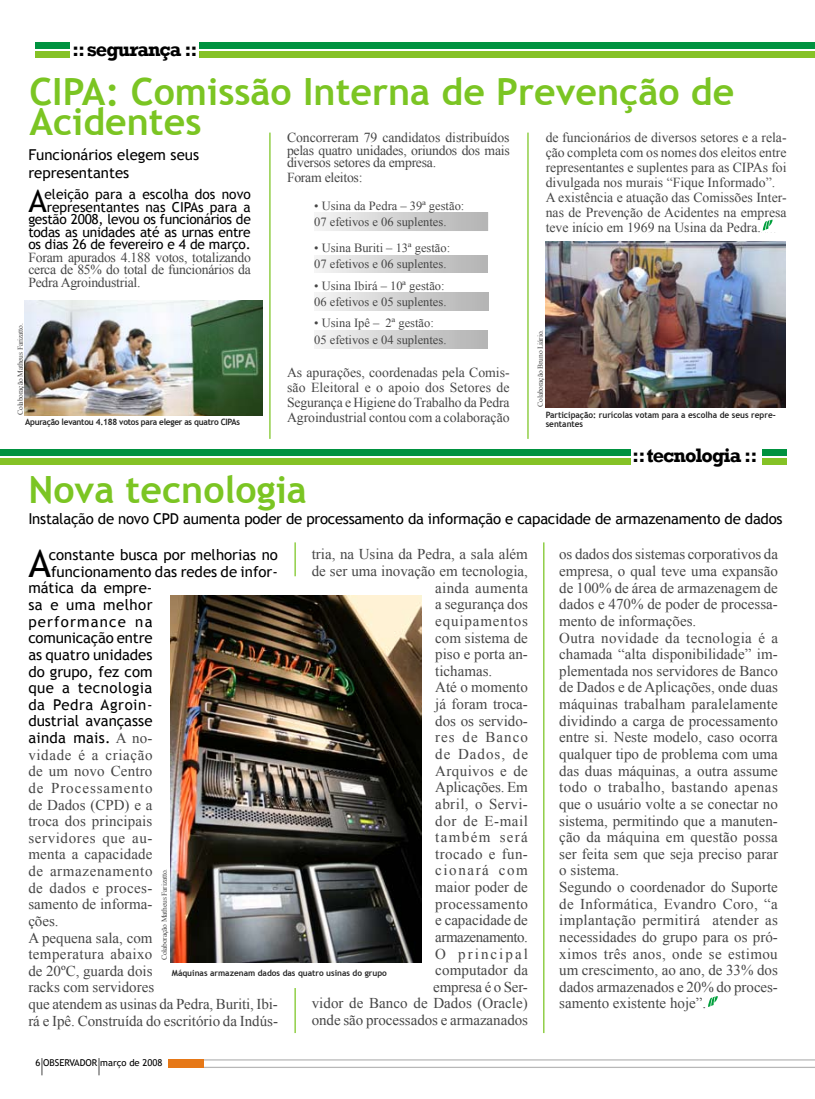
<style>
.page{position:relative;width:815px;height:1099px;background:#fff}
.page>*{position:absolute;margin:0;border:0;box-sizing:border-box;transform-origin:0 0}
.t1{font:38.25px "Trebuchet MS";color:#000}
.t2{font:700 37.5px/30px "Trebuchet MS";color:#7bc523}
.t3{font:31.25px "Trebuchet MS";color:#000}
.t4{font:700 20px "Rockwell";letter-spacing:-.05em;color:#000}
.t5{font:15px/16.6px "Times New Roman";color:#464646}
.t6{font:15px/16.6px "Trebuchet MS";color:#000}
.t7{font:15px "Times New Roman";letter-spacing:.02em;color:#464646}
.t8{font:15px "Times New Roman";letter-spacing:.025em;color:#464646}
.t9{font:15px "Times New Roman";letter-spacing:.065em;color:#464646}
.t10{font:15px "Times New Roman";letter-spacing:-.03em;color:#464646}
.t11{font:15px "Times New Roman";letter-spacing:.03em;color:#464646}
.t12{font:15px "Times New Roman";letter-spacing:.055em;color:#464646}
.t13{font:15px "Times New Roman";letter-spacing:.035em;color:#464646}
.t14{font:15px "Times New Roman";letter-spacing:.09em;color:#464646}
.t15{font:15px "Times New Roman";letter-spacing:.105em;color:#464646}
.t16{font:15px "Times New Roman";letter-spacing:.14em;color:#464646}
.t17{font:13.75px/15px "Times New Roman";color:#464646;text-align:justify}
.t18{font:13.75px/12.5px "Trebuchet MS";letter-spacing:-.02em;color:#000;text-align:right}
.t19{font:13.75px "Times New Roman";letter-spacing:-.02em;color:#464646}
.t20{font:12.5px/16.5px "Times New Roman";color:#464646}
.t21{font:9.5px "Trebuchet MS";color:#000}
.t22{font:700 8.75px/8.8px "Trebuchet MS";color:#252525;scale:.95 1}
.t23{font:700 8.75px "Trebuchet MS";letter-spacing:-.03em;color:#252525;scale:.95 1}
.t24{font:700 8.62px "Trebuchet MS";color:#252525}
.t25{font:7.5px "Times New Roman";letter-spacing:-.02em;color:#464646}
.t26{font:6.25px "Trebuchet MS";color:#000}
.s1{font-size:6.25px}
.s2{font-family:"Times New Roman";color:#464646}
</style>
<div class="page">
<hr style="left:203px;top:1066px;width:612px;height:1px;background:#b7b7b7">
<hr style="left:203px;top:1059px;width:612px;height:1px;background:#b7b7b7">
<div style="left:169px;top:1059px;width:35px;height:8px;background:#e67817"></div>
<svg style="left:42px;top:1058px;width:1px;height:17px"></svg>
<svg style="left:99px;top:1058px;width:1px;height:17px"></svg>
<img style="left:170px;top:595px;width:251px;height:367px">
<hr style="left:269px;top:133px;width:2px;height:306px;background:#7bc523">
<hr style="left:527px;top:133px;width:2px;height:306px;background:#7bc523">
<hr style="left:295px;top:542px;width:1px;height:34px;background:#7bc523">
<hr style="left:543px;top:542px;width:1px;height:491px;background:#7bc523">
<hr style="left:295px;top:988px;width:1px;height:45px;background:#7bc523">
<div style="left:35px;top:43px;width:780px;height:6px;background:#00923f"></div>
<div style="left:35px;top:52px;width:780px;height:6px;background:#85c226"></div>
<div style="left:71px;top:41px;width:128px;height:21px;background:#fff"></div>
<div style="left:0;top:449px;width:787px;height:7px;background:#00923f"></div>
<div style="left:0;top:458px;width:787px;height:7px;background:#85c226"></div>
<div style="left:631px;top:448px;width:131px;height:21px;background:#fff"></div>
<img style="left:24px;top:300px;width:239px;height:116px">
<img style="left:546px;top:241px;width:239px;height:166px">
<svg style="left:708px;top:996px;width:10px;height:11px"></svg>
<div style="left:315px;top:213px;width:173px;height:17px;background:linear-gradient(to right,#f3f3f3,#b2b2b2)"></div>
<div style="left:314px;top:212px;width:174px;height:19px;border:1px solid #fff"></div>
<div style="left:314px;top:293px;width:174px;height:17px;background:linear-gradient(to right,#f4f4f4,#b2b2b2)"></div>
<div style="left:314px;top:330px;width:173px;height:18px;background:linear-gradient(to right,#f4f4f4,#b2b2b2)"></div>
<div style="left:314px;top:255px;width:174px;height:18px;background:linear-gradient(to right,#f4f4f4,#b2b2b2)"></div>
<svg style="left:763px;top:220px;width:10px;height:11px"></svg>
<h3 class="t4" style="left:72px;top:37px;width:127px">:: segurança ::</h3>
<h2 class="t2" style="left:29px;top:77px;width:706px">CIPA: Comissão Interna de Prevenção de<br>Acidentes</h2>
<p class="t17" style="left:287px;top:131px;width:224px;line-height:12.5px">Concorreram 79 candidatos distribuídos pelas quatro unidades, oriundos dos mais diversos setores da empresa.</p>
<p class="t19" style="left:287px;top:168px;width:77px">Foram eleitos:</p>
<p class="t17" style="left:546px;top:130px;width:242px;text-align:left">de funcionários de diversos setores e a rela&shy;ção completa com os nomes dos eleitos entre representantes e suplentes para as CIPAs foi divulgada nos murais “Fique Informado”.<br>A existência e atuação das Comissões Inter&shy;nas de Prevenção de Acidentes na empresa teve início em 1969 na Usina da Pedra.</p>
<p class="t6" style="left:28px;top:146px;width:172px;line-height:18px">Funcionários elegem seus representantes</p>
<p class="t18" style="left:28px;top:188px;width:224px">eleição para a escolha dos novo <span class="s1">.</span>representantes nas CIPAs para a gestão 2008, levou os funcionários de todas as unidades até as urnas entre os dias 26 de fevereiro e 4 de março.</p>
<p class="t17" style="left:28px;top:250px;width:224px;line-height:12.5px">Foram apurados 4.188 votos, totalizando cerca de 85% do total de funcionários da Pedra Agroindustrial.</p>
<h3 class="t3" style="left:28px;top:182px;width:20px">A</h3>
<p class="t20" style="left:314px;top:197px;width:152px">• Usina da Pedra – 39ª gestão:</p>
<p class="t20" style="left:314px;top:239px;width:137px">• Usina Buriti – 13ª gestão:</p>
<p class="t20" style="left:314px;top:278px;width:132px">• Usina Ibirá – 10ª gestão:</p>
<p class="t20" style="left:314px;top:314px;width:134px">• Usina Ipê – 2ª gestão:<br>05 efetivos e 04 suplentes.</p>
<p class="t20" style="left:314px;top:213px;width:134px">07 efetivos e 06 suplentes.</p>
<p class="t20" style="left:314px;top:256px;width:134px">07 efetivos e 06 suplentes.</p>
<p class="t20" style="left:314px;top:293px;width:134px">06 efetivos e 05 suplentes.</p>
<p class="t25" style="left:15px;top:415px;width:93px;rotate:-90deg">Colaboração Matheus Farizatto.</p>
<p class="t25" style="left:535px;top:407px;width:79px;rotate:-90deg">Colaboração Bruno Liário.</p>
<p class="t17" style="left:287px;top:365px;width:224px">As apurações, coordenadas pela Comis&shy;são Eleitoral e o apoio dos Setores de Segurança e Higiene do Trabalho da Pedra Agroindustrial contou com a colaboração</p>
<p class="t23" style="left:25px;top:417px;width:228px">Apuração levantou 4.188 votos para eleger as quatro CIPAs</p>
<p class="t22" style="left:546px;top:410px;width:244px">Participação: rurícolas votam para a escolha de seus repre&shy;sentantes</p>
<h2 class="t2" style="left:28px;top:474px;width:280px">Nova tecnologia</h2>
<h3 class="t4" style="left:632px;top:443px;width:127px">:: tecnologia ::</h3>
<p class="t6" style="left:28px;top:511px;width:756px">Instalação de novo CPD aumenta poder de processamento da informação e capacidade de armazenamento de dados</p>
<h1 class="t1" style="left:28px;top:540px;width:24px">A</h1>
<p class="t6" style="left:49px;top:546px;width:231px">constante busca por melhorias no</p>
<p class="t26" style="left:49px;top:571px;width:4px">.</p>
<p class="t5" style="left:312px;top:546px;width:218px">tria, na Usina da Pedra, a sala além</p>
<p class="t5" style="left:312px;top:562px;width:218px">de ser uma inovação em tecnologia,</p>
<p class="t7" style="left:435px;top:577px;width:94px">ainda aumenta</p>
<p class="t5" style="left:435px;top:595px;width:94px">a segurança dos</p>
<p class="t12" style="left:435px;top:611px;width:94px">equipamentos</p>
<p class="t5" style="left:435px;top:629px;width:94px">com sistema de</p>
<p class="t5" style="left:435px;top:645px;width:94px">piso e porta an-</p>
<p class="t5" style="left:435px;top:662px;width:59px">tichamas.</p>
<p class="t5" style="left:435px;top:679px;width:94px">Até o momento</p>
<p class="t5" style="left:435px;top:695px;width:94px">já foram troca-</p>
<p class="t5" style="left:435px;top:712px;width:94px">dos os servido-</p>
<p class="t9" style="left:435px;top:727px;width:94px">res de Banco</p>
<p class="t9" style="left:435px;top:744px;width:94px">de Dados, de</p>
<p class="t8" style="left:435px;top:760px;width:94px">Arquivos e de</p>
<p class="t5" style="left:435px;top:778px;width:94px">Aplicações. Em</p>
<p class="t11" style="left:435px;top:793px;width:94px">abril, o Servi-</p>
<p class="t13" style="left:435px;top:810px;width:94px">dor de E-mail</p>
<p class="t14" style="left:435px;top:827px;width:94px">também será</p>
<p class="t8" style="left:435px;top:843px;width:94px">trocado e fun-</p>
<p class="t15" style="left:435px;top:860px;width:94px">cionará com</p>
<p class="t5" style="left:435px;top:878px;width:94px">maior poder de</p>
<p class="t7" style="left:435px;top:893px;width:94px">processamento</p>
<p class="t5" style="left:435px;top:911px;width:94px">e capacidade de</p>
<p class="t10" style="left:435px;top:926px;width:94px">armazenamento.</p>
<p class="t16" style="left:435px;top:943px;width:94px">O principal</p>
<p class="t5" style="left:435px;top:961px;width:94px">computador da</p>
<p class="t5" style="left:433px;top:978px;width:96px">empresa é o Ser-</p>
<p class="t5" style="left:312px;top:994px;width:218px">vidor de Banco de Dados (Oracle)</p>
<p class="t5" style="left:312px;top:1011px;width:218px">onde são processados e armazanados</p>
<p class="t6" style="left:28px;top:563px;width:251px;text-indent:23px">funcionamento das redes de infor&shy;mática da empre-<br>sa e uma melhor<br>performance na<br>comunicação entre<br>as quatro unidades<br>do grupo, fez com<br>que a tecnologia<br>da Pedra Agroin-<br>dustrial avançasse<br>ainda mais. <span class="s2">A no-</span></p>
<p class="t5" style="left:28px;top:746px;width:251px">vidade é a criação<br>de um novo Centro<br>de Processamento<br>de Dados (CPD) e a<br>troca dos principais<br>servidores que au-<br>menta a capacidade<br>de armazenamento<br>de dados e proces-<br>samento de informa-<br>ções.<br>A pequena sala, com<br>temperatura abaixo<br>de 20ºC, guarda dois<br>racks com servidores<br>que atendem as usinas da Pedra, Buriti, Ibi&shy;rá e Ipê. Construída do escritório da Indús-</p>
<p class="t25" style="left:159px;top:960px;width:93px;rotate:-90deg">Colaboração Matheus Farizatto.</p>
<p class="t24" style="left:172px;top:967px;width:217px">Máquinas armazenam dados das quatro usinas do grupo</p>
<p class="t21" style="left:35px;top:1057px;width:128px">6 OBSERVADOR março de 2008</p>
<p class="t5" style="left:559px;top:546px;width:220px">os dados dos sistemas corporativos da empresa, o qual teve uma expansão de 100% de área de armazenagem de dados e 470% de poder de processa&shy;mento de informações.<br>Outra novidade da tecnologia é a chamada “alta disponibilidade” im&shy;plementada nos servidores de Banco de Dados e de Aplicações, onde duas máquinas trabalham paralelamente dividindo a carga de processamento entre si. Neste modelo, caso ocorra qualquer tipo de problema com uma das duas máquinas, a outra assume todo o trabalho, bastando apenas que o usuário volte a se conectar no sistema, permitindo que a manuten&shy;ção da máquina em questão possa ser feita sem que seja preciso parar o sistema.<br>Segundo o coordenador do Suporte de Informática, Evandro Coro, “a implantação permitirá atender as necessidades do grupo para os pró&shy;ximos três anos, onde se estimou um crescimento, ao ano, de 33% dos dados armazenados e 20% do proces&shy;samento existente hoje”.</p>
</div>
